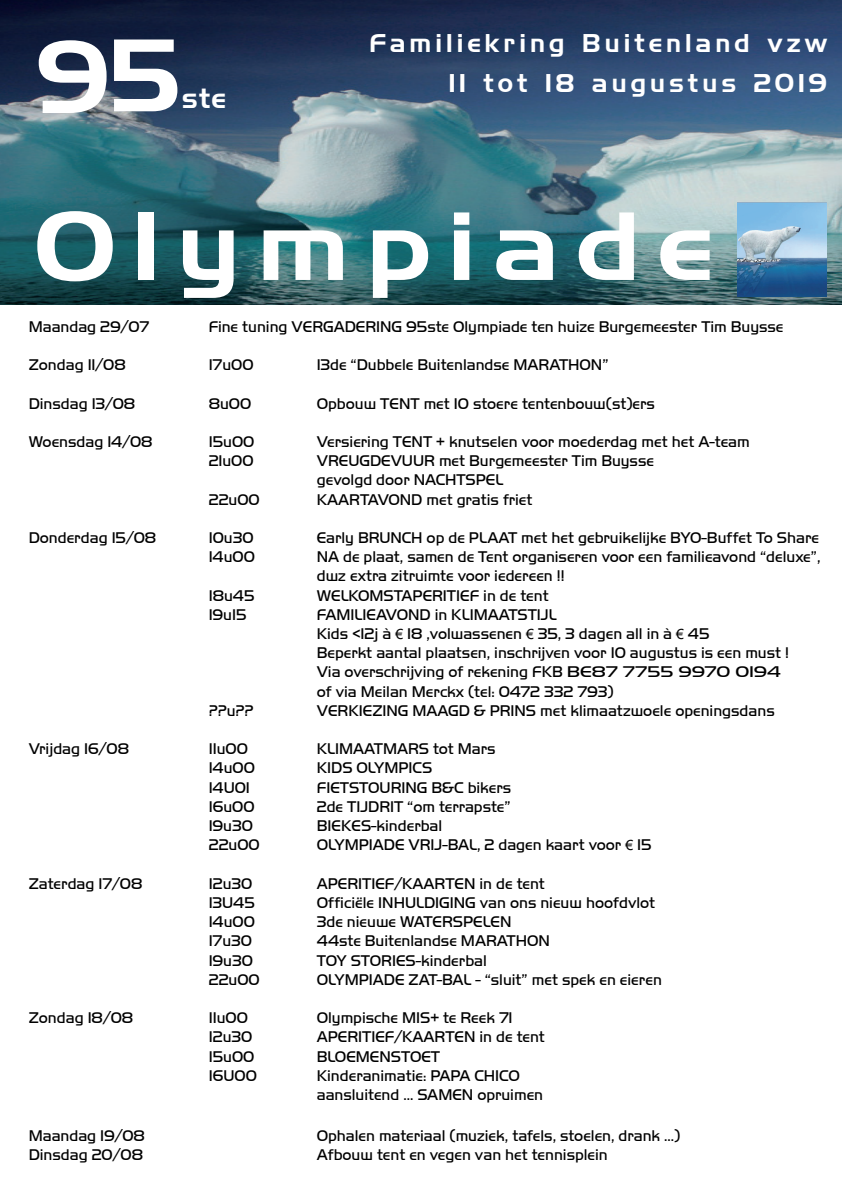
<style>
.page{position:relative;width:842px;height:1191px;background:#fff}
.page>*{position:absolute;margin:0;border:0;box-sizing:border-box;transform-origin:0 0}
.t1{font:100px "Handel Gothic BT";color:#fff}
.t2{font:94px "Handel Gothic BT";letter-spacing:.16em;color:#fff;scale:1.12 1}
.t3{font:27px "Handel Gothic BT";color:#fff}
.t4{font:25px/40px "Handel Gothic BT";letter-spacing:.16em;color:#fff;text-align:right}
.t5{font:16px/19.2px "Handel Got D Ligh";color:#000}
.s1{font-family:"Arial";font-size:14px}
</style>
<div class="page">
<img style="left:0;top:0;width:842px;height:304px">
<img style="left:737px;top:202px;width:90px;height:94px">
<h1 class="t1" style="left:37px;top:16px;width:144px">95</h1>
<h3 class="t3" style="left:182px;top:82px;width:46px">ste</h3>
<h3 class="t4" style="left:369px;top:23px;width:459px">Familiekring Buitenland vzw<br>11 tot 18 augustus 2019</h3>
<h2 class="t2" style="left:34px;top:189px;width:607px">Olympiade</h2>
<p class="t5" style="left:29px;top:317px;width:122px">Maandag 29/07</p>
<p class="t5" style="left:209px;top:317px;width:576px">Fine tuning VERGADERING 95ste Olympiade ten huize Burgemeester Tim Buysse</p>
<p class="t5" style="left:29px;top:355px;width:99px">Zondag 11/08</p>
<p class="t5" style="left:209px;top:355px;width:46px">17u00</p>
<p class="t5" style="left:317px;top:355px;width:293px">13de “Dubbele Buitenlandse MARATHON”</p>
<p class="t5" style="left:29px;top:394px;width:108px">Dinsdag 13/08</p>
<p class="t5" style="left:209px;top:394px;width:44px">8u00</p>
<p class="t5" style="left:317px;top:394px;width:340px">Opbouw TENT met 10 stoere tentenbouw(st)ers</p>
<p class="t5" style="left:29px;top:432px;width:125px">Woensdag 14/08</p>
<p class="t5" style="left:209px;top:432px;width:47px">15u00</p>
<p class="t5" style="left:317px;top:432px;width:435px">Versiering TENT + knutselen voor moederdag met het A-team</p>
<p class="t5" style="left:209px;top:451px;width:46px">21u00</p>
<p class="t5" style="left:317px;top:451px;width:339px">VREUGDEVUUR met Burgemeester Tim Buysse gevolgd door NACHTSPEL</p>
<p class="t5" style="left:209px;top:490px;width:53px">22u00</p>
<p class="t5" style="left:317px;top:490px;width:217px">KAARTAVOND met gratis friet</p>
<p class="t5" style="left:29px;top:528px;width:129px">Donderdag 15/08</p>
<p class="t5" style="left:209px;top:528px;width:46px">10u30</p>
<p class="t5" style="left:317px;top:528px;width:504px">Early BRUNCH op de PLAAT met het gebruikelijke BYO-Buffet To Share</p>
<p class="t5" style="left:209px;top:547px;width:48px">14u00</p>
<p class="t5" style="left:317px;top:547px;width:505px">NA de plaat, samen de Tent organiseren voor een familieavond “deluxe”, dwz extra zitruimte voor iedereen !!</p>
<p class="t5" style="left:209px;top:586px;width:47px">18u45</p>
<p class="t5" style="left:317px;top:586px;width:233px">WELKOMSTAPERITIEF in de tent</p>
<p class="t5" style="left:209px;top:605px;width:39px">19u15</p>
<p class="t5" style="left:317px;top:605px;width:474px">FAMILIEAVOND in KLIMAATSTIJL<br>Kids &lt;12j à <span class="s1">€</span> 18 ,volwassenen <span class="s1">€</span> 35, 3 dagen all in à <span class="s1">€</span> 45<br>Beperkt aantal plaatsen, inschrijven voor 10 augustus is een must !<br>Via overschrijving of rekening FKB BE87 7755 9970 0194 of via Meilan Merckx (tel: 0472 332 793)</p>
<p class="t5" style="left:209px;top:701px;width:46px">??u??</p>
<p class="t5" style="left:317px;top:701px;width:459px">VERKIEZING MAAGD &amp; PRINS met klimaatzwoele openingsdans</p>
<p class="t5" style="left:29px;top:739px;width:102px">Vrijdag 16/08</p>
<p class="t5" style="left:209px;top:739px;width:41px">11u00</p>
<p class="t5" style="left:317px;top:739px;width:180px">KLIMAATMARS tot Mars</p>
<p class="t5" style="left:209px;top:758px;width:48px">14u00</p>
<p class="t5" style="left:317px;top:758px;width:117px">KIDS OLYMPICS</p>
<p class="t5" style="left:209px;top:778px;width:43px">14U01</p>
<p class="t5" style="left:317px;top:778px;width:196px">FIETSTOURING B&amp;C bikers</p>
<p class="t5" style="left:209px;top:797px;width:47px">16u00</p>
<p class="t5" style="left:317px;top:797px;width:195px">2de TIJDRIT “om terrapste”</p>
<p class="t5" style="left:209px;top:816px;width:46px">19u30</p>
<p class="t5" style="left:317px;top:816px;width:127px">BIEKES-kinderbal</p>
<p class="t5" style="left:209px;top:835px;width:53px">22u00</p>
<p class="t5" style="left:317px;top:835px;width:336px">OLYMPIADE VRIJ-BAL, 2 dagen kaart voor <span class="s1">€</span> 15</p>
<p class="t5" style="left:29px;top:874px;width:115px">Zaterdag 17/08</p>
<p class="t5" style="left:209px;top:874px;width:45px">12u30</p>
<p class="t5" style="left:317px;top:874px;width:230px">APERITIEF/KAARTEN in de tent</p>
<p class="t5" style="left:209px;top:893px;width:48px">13U45</p>
<p class="t5" style="left:317px;top:893px;width:340px">Officiële INHULDIGING van ons nieuw hoofdvlot</p>
<p class="t5" style="left:209px;top:912px;width:48px">14u00</p>
<p class="t5" style="left:317px;top:912px;width:196px">3de nieuwe WATERSPELEN</p>
<p class="t5" style="left:209px;top:931px;width:45px">17u30</p>
<p class="t5" style="left:317px;top:931px;width:235px">44ste Buitenlandse MARATHON</p>
<p class="t5" style="left:209px;top:950px;width:46px">19u30</p>
<p class="t5" style="left:317px;top:950px;width:172px">TOY STORIES-kinderbal</p>
<p class="t5" style="left:209px;top:970px;width:53px">22u00</p>
<p class="t5" style="left:317px;top:970px;width:347px">OLYMPIADE ZAT-BAL - “sluit” met spek en eieren</p>
<p class="t5" style="left:29px;top:1008px;width:106px">Zondag 18/08</p>
<p class="t5" style="left:209px;top:1008px;width:41px">11u00</p>
<p class="t5" style="left:317px;top:1008px;width:197px">Olympische MIS+ te Reek 71</p>
<p class="t5" style="left:209px;top:1027px;width:45px">12u30</p>
<p class="t5" style="left:317px;top:1027px;width:230px">APERITIEF/KAARTEN in de tent</p>
<p class="t5" style="left:209px;top:1046px;width:47px">15u00</p>
<p class="t5" style="left:317px;top:1046px;width:125px">BLOEMENSTOET</p>
<p class="t5" style="left:209px;top:1066px;width:50px">16U00</p>
<p class="t5" style="left:317px;top:1066px;width:228px">Kinderanimatie: PAPA CHICO aansluitend ... SAMEN opruimen</p>
<p class="t5" style="left:29px;top:1126px;width:118px">Maandag 19/08</p>
<p class="t5" style="left:317px;top:1126px;width:365px">Ophalen materiaal (muziek, tafels, stoelen, drank ...)</p>
<p class="t5" style="left:29px;top:1145px;width:116px">Dinsdag 20/08</p>
<p class="t5" style="left:317px;top:1145px;width:293px">Afbouw tent en vegen van het tennisplein</p>
</div>
